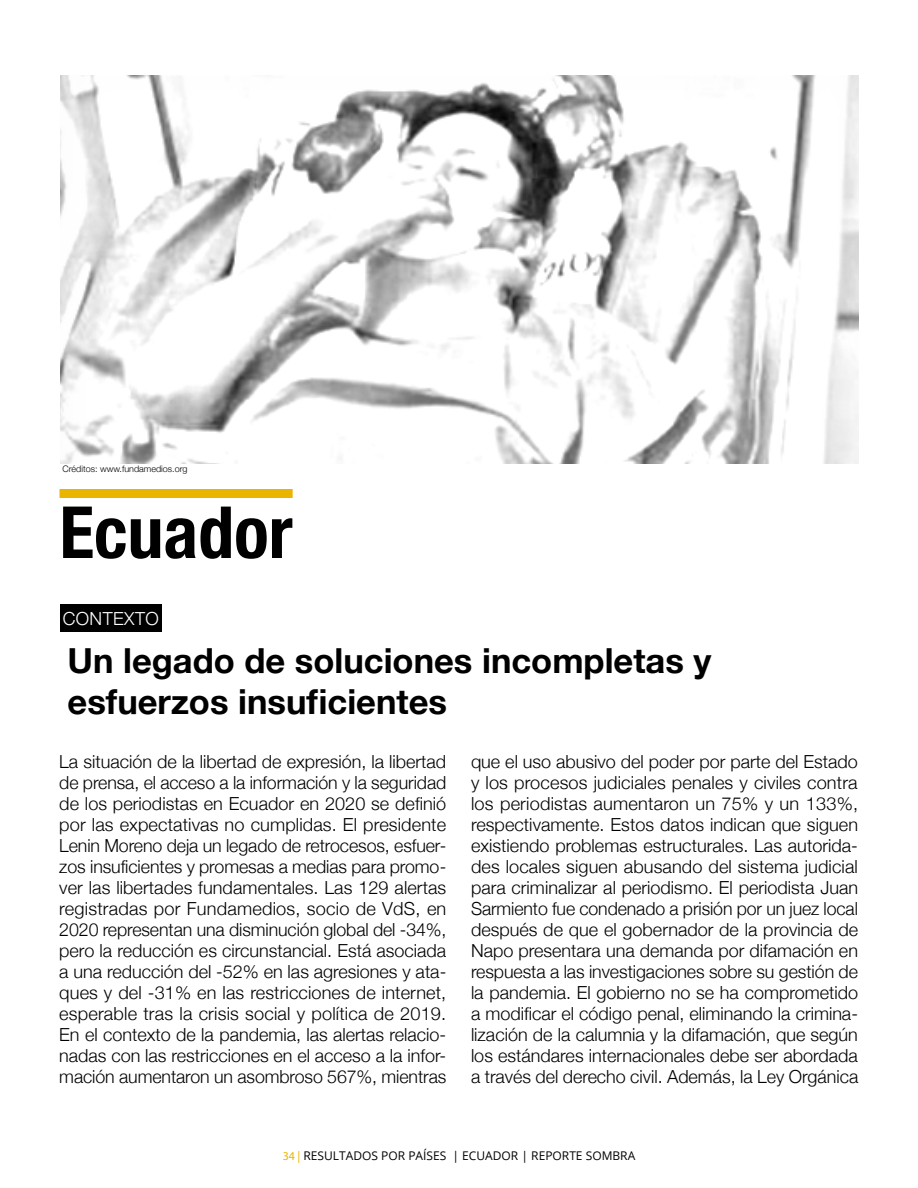
<style>
.page{position:relative;width:918px;height:1188px;background:#fff}
.page>*{position:absolute;margin:0;border:0;box-sizing:border-box;transform-origin:0 0}
.t1{font:700 condensed 72px "Helvetica Neue";color:#000}
.t2{font:700 34.5px/41.4px "Helvetica Neue";color:#000}
.t3{font:300 18px/21px "Helvetica Neue";color:#000;text-align:justify}
.t4{font:300 18px "Helvetica Neue";letter-spacing:.025em;color:#fff}
.t5{font:12px "Open Sans";color:#000}
.t6{font:300 9px "Helvetica Neue";color:#000}
.s1{font-family:"Myriad Pro";color:#eab500}
</style>
<div class="page">
<img style="left:60px;top:75px;width:798px;height:388px">
<div style="left:60px;top:489px;width:233px;height:9px;background:#eab500"></div>
<div style="left:60px;top:604px;width:101px;height:27px;background:#000"></div>
<p class="t6" style="left:62px;top:462px;width:127px">Créditos: www.fundamedios.org</p>
<h1 class="t1" style="left:60px;top:473px;width:235px">Ecuador</h1>
<p class="t4" style="left:63px;top:604px;width:98px">CONTEXTO</p>
<h2 class="t2" style="left:68px;top:641px;width:645px">Un legado de soluciones incompletas y esfuerzos insuficientes</h2>
<p class="t3" style="left:59px;top:750px;width:389px">La situación de la libertad de expresión, la libertad de prensa, el acceso a la información y la seguridad de los periodistas en Ecuador en 2020 se definió por las expectativas no cumplidas. El presidente Lenin Moreno deja un legado de retrocesos, esfuer&shy;zos insuficientes y promesas a medias para promo&shy;ver las libertades fundamentales. Las 129 alertas registradas por Fundamedios, socio de VdS, en 2020 representan una disminución global del -34%, pero la reducción es circunstancial. Está asociada a una reducción del -52% en las agresiones y ata&shy;ques y del -31% en las restricciones de internet, esperable tras la crisis social y política de 2019.<br>En el contexto de la pandemia, las alertas relacio&shy;nadas con las restricciones en el acceso a la infor&shy;mación aumentaron un asombroso 567%, mientras</p>
<p class="t3" style="left:471px;top:750px;width:389px">que el uso abusivo del poder por parte del Estado y los procesos judiciales penales y civiles contra los periodistas aumentaron un 75% y un 133%, respectivamente. Estos datos indican que siguen existiendo problemas estructurales. Las autorida&shy;des locales siguen abusando del sistema judicial para criminalizar al periodismo. El periodista Juan Sarmiento fue condenado a prisión por un juez local después de que el gobernador de la provincia de Napo presentara una demanda por difamación en respuesta a las investigaciones sobre su gestión de la pandemia. El gobierno no se ha comprometido a modificar el código penal, eliminando la crimina&shy;lización de la calumnia y la difamación, que según los estándares internacionales debe ser abordada a través del derecho civil. Además, la Ley Orgánica</p>
<p class="t5" style="left:283px;top:1147px;width:36px"><span class="s1">34 |</span> RESU</p>
<p class="t5" style="left:333px;top:1147px;width:30px">LTADOS</p>
<p class="t5" style="left:381px;top:1147px;width:53px">POR PAÍSES</p>
<p class="t5" style="left:453px;top:1147px;width:143px">| ECUADOR | RE PORTE SOM</p>
<p class="t5" style="left:613px;top:1147px;width:24px">BRA</p>
</div>
